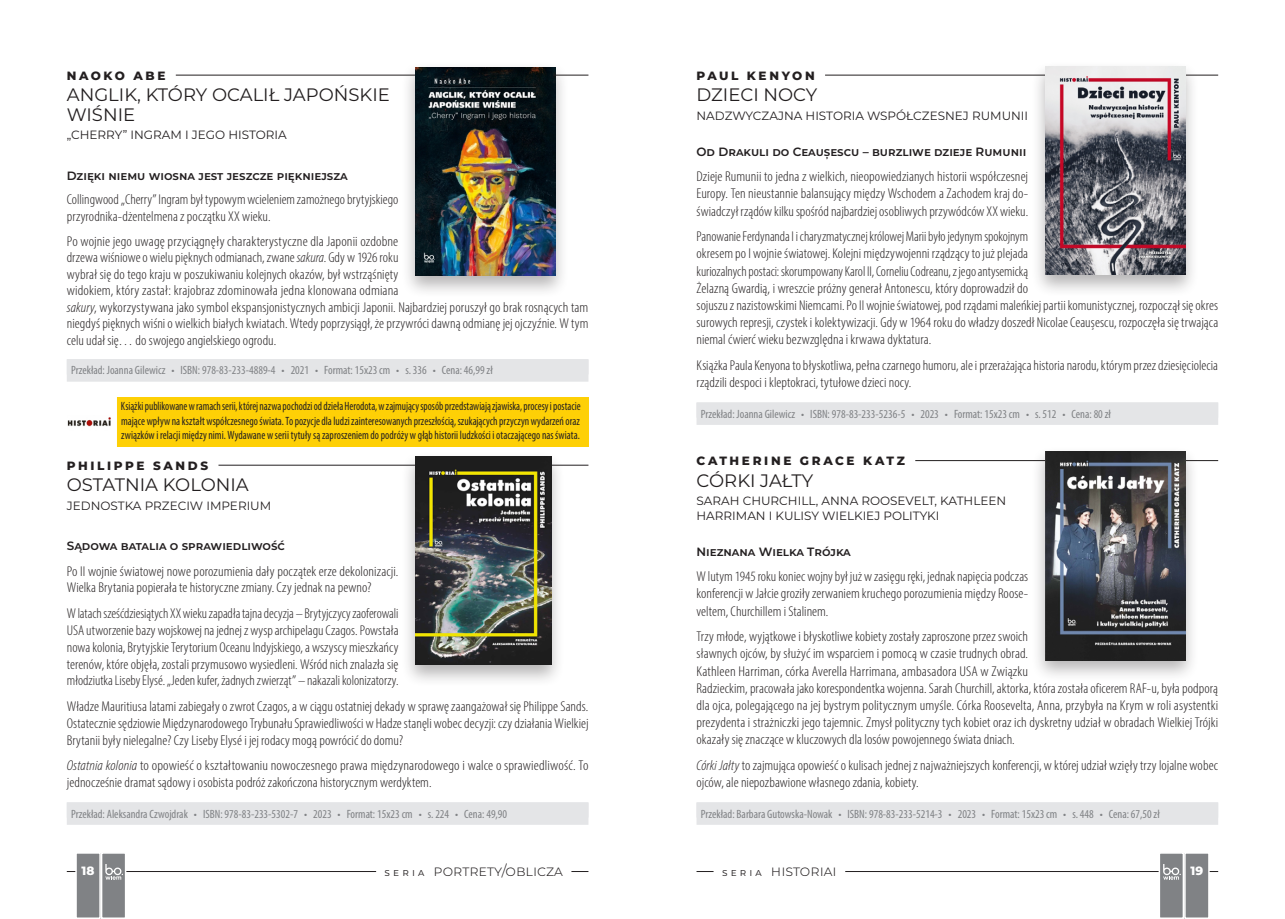
<style>
.page{position:relative;width:1285px;height:919px;background:#fff}
.page>*{position:absolute;margin:0;border:0;box-sizing:border-box;transform-origin:0 0}
.t1{font:18px/21px "Montserrat";color:#231f20}
.t2{font:300 15px "Montserrat";color:#231f20}
.t3{font:300 condensed 14.25px/17.1px "Myriad Pro";letter-spacing:.005em;color:#231f20;scale:1.05 1}
.t4{font:300 condensed 14.25px/17.1px "Myriad Pro";letter-spacing:.005em;color:#231f20}
.t5{font:300 condensed 14.25px/16.5px "Myriad Pro";letter-spacing:.005em;color:#231f20;scale:1.07 1}
.t6{font:300 condensed 14.25px/17.1px "Myriad Pro";letter-spacing:.005em;color:#231f20;scale:1.06 1}
.t7{font:300 condensed 14.25px/17.1px "Myriad Pro";letter-spacing:.005em;color:#231f20;scale:1.04 1}
.t8{font:300 condensed 14.25px/17px "Myriad Pro";letter-spacing:.005em;color:#231f20;scale:1.08 1}
.t9{font:condensed 12px/14.5px "Myriad Pro";color:#231f20;text-align:justify;scale:.9 1}
.t10{font:condensed 12px "Myriad Pro";color:#808285}
.t11{font:12px/14.4px "Montserrat";color:#231f20}
.t12{font:600 12px "Montserrat";color:#231f20}
.t13{font:800 12px "Montserrat";letter-spacing:.22em;color:#231f20}
.t14{font:800 12px "Montserrat";color:#fff}
.s1{font-style:italic}
.s2{font-weight:400;font-size:10.5px}
</style>
<div class="page">
<hr style="left:696px;top:871px;width:521px;height:1px;background:#231f20">
<div style="left:713px;top:867px;width:132px;height:7px;background:#fff"></div>
<hr style="left:67px;top:871px;width:521px;height:1px;background:#231f20">
<div style="left:376px;top:867px;width:195px;height:7px;background:#fff"></div>
<div style="left:1184px;top:852px;width:24px;height:66px;background:#808285"></div>
<div style="left:1183px;top:852px;width:26px;height:66px;border:2px solid #fff"></div>
<div style="left:1158px;top:852px;width:25px;height:66px;background:#808285;border:2px solid #fff"></div>
<div style="left:76px;top:852px;width:24px;height:66px;background:#808285"></div>
<div style="left:75px;top:852px;width:26px;height:66px;border:2px solid #fff"></div>
<div style="left:101px;top:852px;width:25px;height:66px;background:#808285;border:2px solid #fff"></div>
<svg style="left:1163px;top:864px;width:17px;height:15px"></svg>
<svg style="left:105px;top:864px;width:18px;height:15px"></svg>
<hr style="left:67px;top:75px;width:521px;height:1px;background:#231f20">
<div style="left:58px;top:67px;width:118px;height:15px;background:#fff"></div>
<div style="left:67px;top:359px;width:521px;height:22px;background:#e4e5e7"></div>
<div style="left:67px;top:397px;width:521px;height:49px;background:#fed006"></div>
<hr style="left:67px;top:465px;width:521px;height:1px;background:#231f20">
<div style="left:58px;top:457px;width:160px;height:15px;background:#fff"></div>
<div style="left:67px;top:802px;width:521px;height:22px;background:#e4e5e7"></div>
<div style="left:400px;top:61px;width:169px;height:237px;background:#231f20;opacity:.33"></div>
<img style="left:415px;top:67px;width:140px;height:208px">
<div style="left:65px;top:398px;width:49px;height:49px;background:#fff"></div>
<img style="left:69px;top:417px;width:41px;height:10px">
<div style="left:62px;top:395px;width:55px;height:55px;border:6px solid #fff"></div>
<div style="left:400px;top:450px;width:165px;height:237px;background:#231f20;opacity:.33"></div>
<img style="left:415px;top:456px;width:136px;height:208px">
<hr style="left:696px;top:75px;width:521px;height:1px;background:#231f20">
<div style="left:688px;top:67px;width:137px;height:15px;background:#fff"></div>
<div style="left:696px;top:402px;width:521px;height:23px;background:#e4e5e7"></div>
<hr style="left:696px;top:460px;width:521px;height:1px;background:#231f20">
<div style="left:688px;top:452px;width:227px;height:15px;background:#fff"></div>
<div style="left:696px;top:802px;width:521px;height:22px;background:#e4e5e7"></div>
<div style="left:1030px;top:60px;width:168px;height:237px;background:#231f20;opacity:.33"></div>
<img style="left:1044px;top:66px;width:140px;height:209px">
<div style="left:1030px;top:446px;width:168px;height:237px;background:#231f20;opacity:.33"></div>
<img style="left:1044px;top:451px;width:140px;height:209px">
<p class="t13" style="left:67px;top:66px;width:100px">NAOKO ABE</p>
<p class="t1" style="left:67px;top:83px;width:324px">ANGLIK, KTÓRY OCALIŁ JAPOŃSKIE<br>WIŚNIE</p>
<p class="t11" style="left:67px;top:128px;width:221px">„CHERRY” INGRAM I JEGO HISTORIA</p>
<p class="t12" style="left:67px;top:167px;width:282px">Dzięki niemu wiosna jest jeszcze piękniejsza</p>
<p class="t4" style="left:67px;top:191px;width:333px;line-height:16.5px">Collingwood „Cherry” Ingram był typowym wcieleniem zamożnego brytyjskiego przyrodnika-dżentelmena z początku XX wieku.</p>
<p class="t5" style="left:67px;top:233px;width:489px">Po wojnie jego uwagę przyciągnęły charakterystyczne dla Japonii ozdobne<br>drzewa wiśniowe o wielu pięknych odmianach, zwane <span class="s1">sakura</span>. Gdy w 1926 roku<br>wybrał się do tego kraju w poszukiwaniu kolejnych okazów, był wstrząśnięty<br>widokiem, który zastał: krajobraz zdominowała jedna klonowana odmiana<br><span class="s1">sakury</span>, wykorzystywana jako symbol ekspansjonistycznych ambicji Japonii. Najbardziej poruszył go brak rosnących tam niegdyś pięknych wiśni o wielkich białych kwiatach. Wtedy poprzysiągł, że przywróci dawną odmianę jej ojczyźnie. W tym celu udał się… do swojego angielskiego ogrodu.</p>
<p class="t10" style="left:71px;top:363px;width:423px">Przekład: Joanna Gilewicz • ISBN: 978-83-233-4889-4 • 2021 • Format: 15x23 cm • s. 336 • Cena: 46,99 zł</p>
<p class="t9" style="left:121px;top:399px;width:512px">Książki publikowane w ramach serii, której nazwa pochodzi od dzieła Herodota, w zajmujący sposób przedstawiają zjawiska, procesy i postacie mające wpływ na kształt współczesnego świata. To pozycje dla ludzi zainteresowanych przeszłością, szukających przyczyn wydarzeń oraz związków i relacji między nimi. Wydawane w serii tytuły są zaproszeniem do podróży w głąb historii ludzkości i otaczającego nas świata.</p>
<p class="t13" style="left:67px;top:456px;width:143px">PHILIPPE SANDS</p>
<p class="t1" style="left:67px;top:474px;width:183px">OSTATNIA KOLONIA</p>
<p class="t11" style="left:67px;top:498px;width:206px">JEDNOSTKA PRZECIW IMPERIUM</p>
<p class="t12" style="left:67px;top:537px;width:220px">Sądowa batalia o sprawiedliwość</p>
<p class="t6" style="left:67px;top:562px;width:314px">Po II wojnie światowej nowe porozumienia dały początek erze dekolonizacji.<br>Wielka Brytania popierała te historyczne zmiany. Czy jednak na pewno?</p>
<p class="t4" style="left:67px;top:604px;width:333px;text-align:justify">W latach sześćdziesiątych XX wieku zapadła tajna decyzja – Brytyjczycy zaoferowali USA utworzenie bazy wojskowej na jednej z wysp archipelagu Czagos. Powstała nowa kolonia, Brytyjskie Terytorium Oceanu Indyjskiego, a wszyscy mieszkańcy terenów, które objęła, zostali przymusowo wysiedleni. Wśród nich znalazła się młodziutka Liseby Elysé. „Jeden kufer, żadnych zwierząt” – nakazali kolonizatorzy.</p>
<p class="t3" style="left:67px;top:697px;width:498px;text-align:justify">Władze Mauritiusa latami zabiegały o zwrot Czagos, a w ciągu ostatniej dekady w sprawę zaangażował się Philippe Sands.<br>Ostatecznie sędziowie Międzynarodowego Trybunału Sprawiedliwości w Hadze stanęli wobec decyzji: czy działania Wielkiej Brytanii były nielegalne? Czy Liseby Elysé i jej rodacy mogą powrócić do domu?</p>
<p class="t8" style="left:67px;top:756px;width:484px"><span class="s1">Ostatnia kolonia</span> to opowieść o kształtowaniu nowoczesnego prawa międzynarodowego i walce o sprawiedliwość. To jednocześnie dramat sądowy i osobista podróż zakończona historycznym werdyktem.</p>
<p class="t10" style="left:71px;top:806px;width:437px">Przekład: Aleksandra Czwojdrak • ISBN: 978-83-233-5302-7 • 2023 • Format: 15x23 cm • s. 224 • Cena: 49,90</p>
<p class="t13" style="left:696px;top:66px;width:120px">PAUL KENYON</p>
<p class="t1" style="left:696px;top:84px;width:122px">DZIECI NOCY</p>
<p class="t11" style="left:696px;top:108px;width:333px">NADZWYCZAJNA HISTORIA WSPÓŁCZESNEJ RUMUNII</p>
<p class="t12" style="left:696px;top:143px;width:331px">Od Drakuli do Ceaușescu – burzliwe dzieje Rumunii</p>
<p class="t6" style="left:696px;top:168px;width:314px;text-align:justify">Dzieje Rumunii to jedna z wielkich, nieopowiedzianych historii współczesnej Europy. Ten nieustannie balansujący między Wschodem a Zachodem kraj do&shy;świadczył rządów kilku spośród najbardziej osobliwych przywódców XX wieku.</p>
<p class="t4" style="left:696px;top:228px;width:523px">Panowanie Ferdynanda I i charyzmatycznej królowej Marii było jedynym spokojnym<br>okresem po I wojnie światowej. Kolejni międzywojenni rządzący to już plejada<br>kuriozalnych postaci: skorumpowany Karol II, Corneliu Codreanu, z jego antysemicką<br>Żelazną Gwardią, i wreszcie próżny generał Antonescu, który doprowadził do<br>sojuszu z nazistowskimi Niemcami. Po II wojnie światowej, pod rządami maleńkiej partii komunistycznej, rozpoczął się okres surowych represji, czystek i kolektywizacji. Gdy w 1964 roku do władzy doszedł Nicolae Ceaușescu, rozpoczęła się trwająca niemal ćwierć wieku bezwzględna i krwawa dyktatura.</p>
<p class="t7" style="left:696px;top:356px;width:503px">Książka Paula Kenyona to błyskotliwa, pełna czarnego humoru, ale i przerażająca historia narodu, którym przez dziesięciolecia rządzili despoci i kleptokraci, tytułowe dzieci nocy.</p>
<p class="t10" style="left:700px;top:406px;width:411px">Przekład: Joanna Gilewicz • ISBN: 978-83-233-5236-5 • 2023 • Format: 15x23 cm • s. 512 • Cena: 80 zł</p>
<p class="t13" style="left:696px;top:452px;width:210px">CATHERINE GRACE KATZ</p>
<p class="t1" style="left:696px;top:469px;width:118px">CÓRKI JAŁTY</p>
<p class="t11" style="left:696px;top:493px;width:311px">SARAH CHURCHILL, ANNA ROOSEVELT, KATHLEEN<br>HARRIMAN I KULISY WIELKIEJ POLITYKI</p>
<p class="t12" style="left:696px;top:542px;width:156px">Nieznana Wielka Trójka</p>
<p class="t7" style="left:696px;top:568px;width:320px;text-align:justify">W lutym 1945 roku koniec wojny był już w zasięgu ręki, jednak napięcia podczas konferencji w Jałcie groziły zerwaniem kruchego porozumienia między Roose&shy;veltem, Churchillem i Stalinem.</p>
<p class="t3" style="left:696px;top:628px;width:498px">Trzy młode, wyjątkowe i błyskotliwe kobiety zostały zaproszone przez swoich<br>sławnych ojców, by służyć im wsparciem i pomocą w czasie trudnych obrad.<br>Kathleen Harriman, córka Averella Harrimana, ambasadora USA w Związku<br>Radzieckim, pracowała jako korespondentka wojenna. Sarah Churchill, aktorka, która została oficerem RAF-u, była podporą dla ojca, polegającego na jej bystrym politycznym umyśle. Córka Roosevelta, Anna, przybyła na Krym w roli asystentki prezydenta i strażniczki jego tajemnic. Zmysł polityczny tych kobiet oraz ich dyskretny udział w obradach Wielkiej Trójki okazały się znaczące w kluczowych dla losów powojennego świata dniach.</p>
<p class="t3" style="left:696px;top:756px;width:498px"><span class="s1">Córki Jałty</span> to zajmująca opowieść o kulisach jednej z najważniejszych konferencji, w której udział wzięły trzy lojalne wobec ojców, ale niepozbawione własnego zdania, kobiety.</p>
<p class="t10" style="left:700px;top:806px;width:460px">Przekład: Barbara Gutowska-Nowak • ISBN: 978-83-233-5214-3 • 2023 • Format: 15x23 cm • s. 448 • Cena: 67,50 zł</p>
<p class="t14" style="left:82px;top:861px;width:14px">18</p>
<p class="t2" style="left:384px;top:860px;width:180px"><span class="s2">s e r i a</span> portrety/oblicza</p>
<p class="t2" style="left:722px;top:860px;width:116px"><span class="s2">s e r i a</span> historiai</p>
<p class="t14" style="left:1190px;top:861px;width:14px">19</p>
</div>
